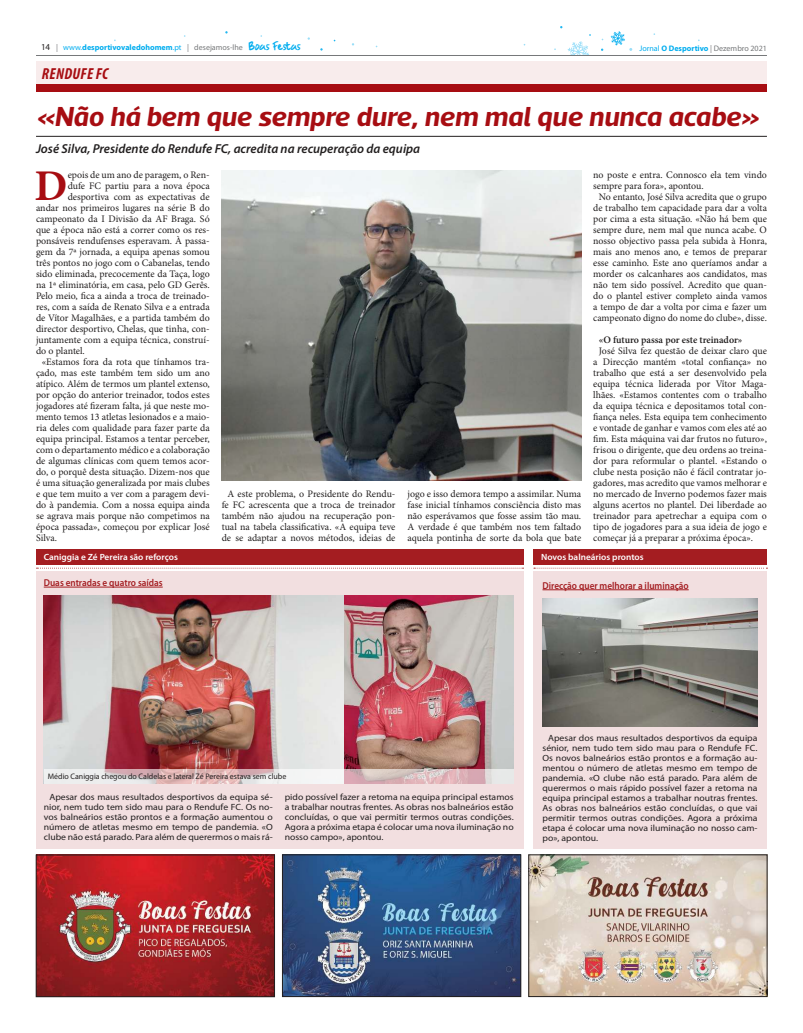
<style>
.page{position:relative;width:803px;height:1033px;background:#fff}
.page>*{position:absolute;margin:0;border:0;box-sizing:border-box;transform-origin:0 0}
.t1{font:700 43.8px "Minion Pro";color:#a70d12}
.t2{font:italic 700 28px "Acto";color:#a70d12}
.t3{font:italic 700 condensed 16px "Myriad Pro";letter-spacing:.02em;color:#a70d12}
.t4{font:italic 600 13px "Myriad Pro";color:#221f1f}
.t5{font:10px/11px "Minion Pro";color:#221f1f;text-align:justify}
.t6{font:600 10px "Myriad Pro";color:#a41d21;scale:.92 1}
.t7{font:600 10px "Minion Pro";color:#221f1f}
.t8{font:9px/10px "Myriad Pro";color:#221f1f;text-align:justify;scale:1.08 1}
.t9{font:600 9px "Myriad Pro";color:#fff}
.t10{font:8px "Myriad Pro";color:#221f1f}
.t11{font:700 8px "Myriad Pro";color:#00adef}
.t12{font:8px "Myriad Pro";color:#76787a}
.s1{font-weight:400;font-size:9px;color:#221f1f}
.s2{font-weight:400;color:#76787a}
.s3{font-weight:400}
.s4{font-family:"Brush Marker";font-weight:400;font-size:14px}
.s5{color:#00adef}
.s6{font-weight:700;color:#00adef}
</style>
<div class="page">
<hr style="left:36px;top:55px;width:730px;height:1px;background:#76787a">
<svg style="left:610px;top:31px;width:22px;height:20px"></svg>
<svg style="left:567px;top:34px;width:23px;height:21px"></svg>
<hr style="left:36px;top:136px;width:730px;height:1px;background:#221f1f">
<div style="left:36px;top:61px;width:730px;height:25px;background:#f8ecec"></div>
<div style="left:36px;top:85px;width:730px;height:7px;background:#a70d12"></div>
<img style="left:222px;top:170px;width:359px;height:311px">
<div style="left:533px;top:571px;width:233px;height:277px;background:#f2dfe0"></div>
<div style="left:36px;top:571px;width:487px;height:277px;background:#f2dfe0"></div>
<hr style="left:542px;top:589px;width:146px;height:1px;background:#a41d21">
<hr style="left:44px;top:586px;width:119px;height:1px;background:#a41d21">
<div style="left:533px;top:549px;width:233px;height:16px;background:#a41d21"></div>
<div style="left:36px;top:549px;width:487px;height:16px;background:#a41d21"></div>
<svg style="left:533px;top:567px;width:234px;height:1px"></svg>
<svg style="left:36px;top:567px;width:487px;height:1px"></svg>
<img style="left:542px;top:598px;width:215px;height:128px">
<img style="left:44px;top:595px;width:469px;height:174px">
<svg style="left:44px;top:769px;width:469px;height:14px"></svg>
<img style="left:38px;top:856px;width:234px;height:138px">
<img style="left:284px;top:856px;width:234px;height:138px">
<div style="left:282px;top:854px;width:238px;height:142px;border:1px solid #221f1f"></div>
<img style="left:530px;top:856px;width:234px;height:138px">
<div style="left:528px;top:854px;width:238px;height:142px;border:1px solid #221f1f"></div>
<p class="t11" style="left:41px;top:43px;width:261px"><span class="s1">14</span> <span class="s2">|</span> <span class="s3">www.</span>desportivovaledohomem<span class="s3">.pt</span> <span class="s2">| desejamos-lhe</span> <span class="s4">Boas Festas</span></p>
<p class="t12" style="left:639px;top:44px;width:129px"><span class="s5">Jornal</span> <span class="s6">O Desportivo</span> | Dezembro 2021</p>
<h3 class="t3" style="left:42px;top:64px;width:68px">RENDUFE FC</h3>
<h2 class="t2" style="left:36px;top:104px;width:724px">«Não há bem que sempre dure, nem mal que nunca acabe»</h2>
<h3 class="t4" style="left:36px;top:142px;width:385px">José Silva, Presidente do Rendufe FC, acredita na recuperação da equipa</h3>
<h1 class="t1" style="left:35px;top:169px;width:35px">D</h1>
<p class="t5" style="left:68px;top:169px;width:143px">epois de um ano de paragem, o Ren-</p>
<p class="t5" style="left:68px;top:180px;width:143px">dufe FC partiu para a nova época</p>
<p class="t5" style="left:68px;top:191px;width:143px">desportiva com as expectativas de</p>
<p class="t5" style="left:36px;top:202px;width:175px">andar nos primeiros lugares na série B do</p>
<p class="t5" style="left:36px;top:213px;width:175px">campeonato da I Divisão da AF Braga. Só</p>
<p class="t5" style="left:36px;top:224px;width:175px">que a época não está a correr como os res-</p>
<p class="t5" style="left:36px;top:235px;width:175px">ponsáveis rendufenses esperavam. À passa-</p>
<p class="t5" style="left:36px;top:246px;width:175px">gem da 7ª jornada, a equipa apenas somou</p>
<p class="t5" style="left:36px;top:257px;width:175px">três pontos no jogo com o Cabanelas, tendo</p>
<p class="t5" style="left:36px;top:268px;width:175px">sido eliminada, precocemente da Taça, logo</p>
<p class="t5" style="left:36px;top:279px;width:175px">na 1ª eliminatória, em casa, pelo GD Gerês.</p>
<p class="t5" style="left:36px;top:290px;width:175px">Pelo meio, fica a ainda a troca de treinado-</p>
<p class="t5" style="left:36px;top:301px;width:175px">res, com a saída de Renato Silva e a entrada</p>
<p class="t5" style="left:36px;top:312px;width:175px">de Vítor Magalhães, e a partida também do</p>
<p class="t5" style="left:36px;top:323px;width:175px">director desportivo, Chelas, que tinha, con-</p>
<p class="t5" style="left:36px;top:334px;width:175px">juntamente com a equipa técnica, construí-</p>
<p class="t5" style="left:36px;top:345px;width:50px">do o plantel.</p>
<p class="t5" style="left:42px;top:356px;width:169px">«Estamos fora da rota que tínhamos tra-</p>
<p class="t5" style="left:36px;top:367px;width:175px">çado, mas este também tem sido um ano</p>
<p class="t5" style="left:36px;top:378px;width:175px">atípico. Além de termos um plantel extenso,</p>
<p class="t5" style="left:36px;top:389px;width:175px">por opção do anterior treinador, todos estes</p>
<p class="t5" style="left:36px;top:400px;width:175px">jogadores até fizeram falta, já que neste mo-</p>
<p class="t5" style="left:36px;top:411px;width:175px">mento temos 13 atletas lesionados e a maio-</p>
<p class="t5" style="left:36px;top:422px;width:175px">ria deles com qualidade para fazer parte da</p>
<p class="t5" style="left:36px;top:433px;width:175px">equipa principal. Estamos a tentar perceber,</p>
<p class="t5" style="left:36px;top:444px;width:175px">com o departamento médico e a colaboração</p>
<p class="t5" style="left:36px;top:455px;width:175px">de algumas clínicas com quem temos acor-</p>
<p class="t5" style="left:36px;top:466px;width:175px">do, o porquê desta situação. Dizem-nos que</p>
<p class="t5" style="left:36px;top:477px;width:175px">é uma situação generalizada por mais clubes</p>
<p class="t5" style="left:36px;top:488px;width:175px">e que tem muito a ver com a paragem devi-</p>
<p class="t5" style="left:36px;top:499px;width:175px">do à pandemia. Com a nossa equipa ainda</p>
<p class="t5" style="left:36px;top:510px;width:175px">se agrava mais porque não competimos na</p>
<p class="t5" style="left:36px;top:521px;width:175px">época passada», começou por explicar José</p>
<p class="t5" style="left:36px;top:532px;width:22px">Silva.</p>
<p class="t5" style="left:222px;top:488px;width:175px;text-align:center">A este problema, o Presidente do Rendu&shy;fe FC acrescenta que a troca de treinador também não ajudou na recuperação pon&shy;tual na tabela classificativa. «A equipa teve de se adaptar a novos métodos, ideias de</p>
<p class="t5" style="left:407px;top:488px;width:175px">jogo e isso demora tempo a assimilar. Numa fase inicial tínhamos consciência disto mas não esperávamos que fosse assim tão mau.<br>A verdade é que também nos tem faltado aquela pontinha de sorte da bola que bate</p>
<p class="t5" style="left:593px;top:169px;width:175px">no poste e entra. Connosco ela tem vindo</p>
<p class="t5" style="left:593px;top:180px;width:112px">sempre para fora», apontou.</p>
<p class="t5" style="left:598px;top:191px;width:169px">No entanto, José Silva acredita que o grupo</p>
<p class="t5" style="left:593px;top:202px;width:175px">de trabalho tem capacidade para dar a volta</p>
<p class="t5" style="left:593px;top:213px;width:175px">por cima a esta situação. «Não há bem que</p>
<p class="t5" style="left:593px;top:224px;width:175px">sempre dure, nem mal que nunca acabe. O</p>
<p class="t5" style="left:593px;top:235px;width:175px">nosso objectivo passa pela subida à Honra,</p>
<p class="t5" style="left:593px;top:246px;width:175px">mais ano menos ano, e temos de preparar</p>
<p class="t5" style="left:593px;top:257px;width:175px">esse caminho. Este ano queríamos andar a</p>
<p class="t5" style="left:593px;top:268px;width:175px">morder os calcanhares aos candidatos, mas</p>
<p class="t5" style="left:593px;top:279px;width:175px">não tem sido possível. Acredito que quan-</p>
<p class="t5" style="left:593px;top:290px;width:175px">do o plantel estiver completo ainda vamos</p>
<p class="t5" style="left:593px;top:301px;width:175px">a tempo de dar a volta por cima e fazer um</p>
<p class="t5" style="left:593px;top:312px;width:175px">campeonato digno do nome do clube», disse.</p>
<p class="t7" style="left:598px;top:335px;width:145px">«O futuro passa por este treinador»</p>
<p class="t5" style="left:593px;top:345px;width:175px;text-indent:6px">José Silva fez questão de deixar claro que a Direcção mantém «total confiança» no trabalho que está a ser desenvolvido pela equipa técnica liderada por Vítor Maga&shy;lhães. «Estamos contentes com o trabalho da equipa técnica e depositamos total con&shy;fiança neles. Esta equipa tem conhecimento e vontade de ganhar e vamos com eles até ao fim. Esta máquina vai dar frutos no futuro», frisou o dirigente, que deu ordens ao treina&shy;dor para reformular o plantel. «Estando o clube nesta posição não é fácil contratar jo&shy;gadores, mas acredito que vamos melhorar e no mercado de Inverno podemos fazer mais alguns acertos no plantel. Dei liberdade ao treinador para apetrechar a equipa com o tipo de jogadores para a sua ideia de jogo e começar já a preparar a próxima época».</p>
<p class="t9" style="left:44px;top:553px;width:136px">Caniggia e Zé Pereira são reforços</p>
<p class="t9" style="left:541px;top:553px;width:104px">Novos balneários prontos</p>
<p class="t6" style="left:44px;top:578px;width:131px">Duas entradas e quatro saídas</p>
<p class="t6" style="left:542px;top:581px;width:160px">Direcção quer melhorar a iluminação</p>
<p class="t10" style="left:48px;top:772px;width:240px">Médio Caniggia chegou do Caldelas e lateral Zé Pereira estava sem clube</p>
<p class="t8" style="left:44px;top:792px;width:213px;text-indent:6px">Apesar dos maus resultados desportivos da equipa sé&shy;nior, nem tudo tem sido mau para o Rendufe FC. Os no&shy;vos balneários estão prontos e a formação aumentou o número de atletas mesmo em tempo de pandemia. «O clube não está parado. Para além de querermos o mais rá-</p>
<p class="t8" style="left:284px;top:792px;width:213px">pido possível fazer a retoma na equipa principal estamos a trabalhar noutras frentes. As obras nos balneários estão concluídas, o que vai permitir termos outras condições.<br>Agora a próxima etapa é colocar uma nova iluminação no nosso campo», apontou.</p>
<p class="t8" style="left:542px;top:733px;width:200px;text-indent:6px">Apesar dos maus resultados desportivos da equipa sénior, nem tudo tem sido mau para o Rendufe FC.<br>Os novos balneários estão prontos e a formação au&shy;mentou o número de atletas mesmo em tempo de pandemia. «O clube não está parado. Para além de querermos o mais rápido possível fazer a retoma na equipa principal estamos a trabalhar noutras frentes.<br>As obras nos balneários estão concluídas, o que vai permitir termos outras condições. Agora a próxima etapa é colocar uma nova iluminação no nosso cam&shy;po», apontou.</p>
</div>
